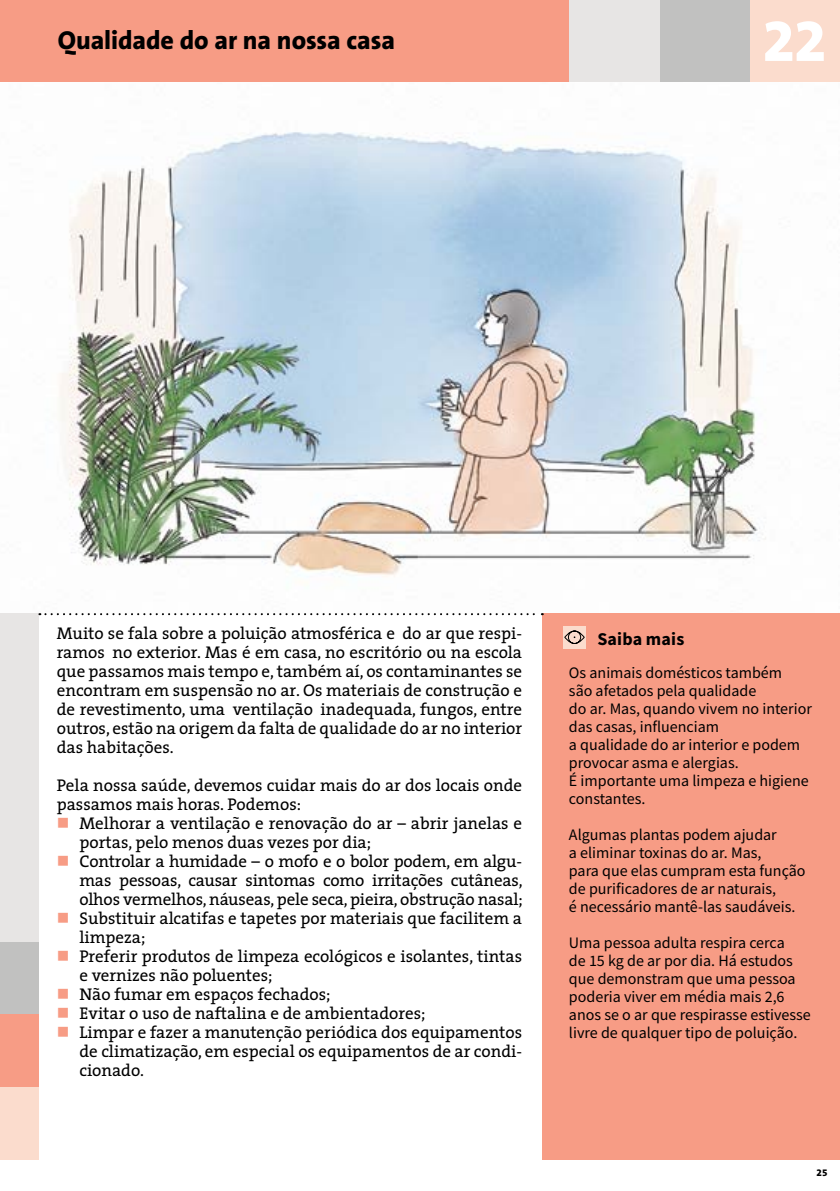
<style>
.page{position:relative;width:840px;height:1191px;background:#fff}
.page>*{position:absolute;margin:0;border:0;box-sizing:border-box;transform-origin:0 0}
.t1{font:800 60px "The Sans B8";color:#fff}
.t2{font:800 26px "The Sans B8";letter-spacing:-.005em;color:#000}
.t3{font:700 18px "Source Sans Pro";letter-spacing:.01em;color:#000}
.t4{font:17px/19px "The Serif";color:#000}
.t5{font:16px/18px "Source Sans Pro";color:#000}
.t6{font:800 10px "The Sans B8";color:#000}
.s1{color:#f79c85}
</style>
<div class="page">
<img style="left:0;top:81px;width:839px;height:496px">
<div style="left:0;top:613px;width:39px;height:329px;background:#e7e5e4"></div>
<div style="left:0;top:942px;width:39px;height:72px;background:#c1c1c0"></div>
<div style="left:0;top:1014px;width:39px;height:73px;background:#f79c85"></div>
<div style="left:0;top:1087px;width:39px;height:72px;background:#fbdccd"></div>
<div style="left:0;top:0;width:839px;height:81px;background:#f79c85"></div>
<div style="left:568px;top:0;width:91px;height:81px;background:#e7e5e4"></div>
<div style="left:659px;top:0;width:91px;height:81px;background:#c1c1c0"></div>
<div style="left:750px;top:0;width:89px;height:81px;background:#fbdccd"></div>
<div style="left:542px;top:613px;width:297px;height:546px;background:#f79c85"></div>
<svg style="left:39px;top:613px;width:503px;height:2px"></svg>
<div style="left:563px;top:626px;width:22px;height:23px;background:#fbdccd"></div>
<svg style="left:564px;top:630px;width:20px;height:14px"></svg>
<h2 class="t2" style="left:58px;top:27px;width:338px">Qualidade do ar na nossa casa</h2>
<h1 class="t1" style="left:762px;top:9px;width:66px">22</h1>
<p class="t4" style="left:57px;top:623px;width:466px;text-align:justify">Muito se fala sobre a poluição atmosférica e do ar que respi‑ ramos no exterior. Mas é em casa, no escritório ou na escola que passamos mais tempo e, também aí, os contaminantes se encontram em suspensão no ar. Os materiais de construção e de revestimento, uma ventilação inadequada, fungos, entre outros, estão na origem da falta de qualidade do ar no interior das habitações.</p>
<p class="t4" style="left:57px;top:775px;width:466px">Pela nossa saúde, devemos cuidar mais do ar dos locais onde passamos mais horas. Podemos:</p>
<p class="t4" style="left:79px;top:813px;width:444px;text-indent:-23px"><span class="s1">■</span> Melhorar a ventilação e renovação do ar – abrir janelas e portas, pelo menos duas vezes por dia;</p>
<p class="t4" style="left:79px;top:851px;width:444px;text-align:justify;text-indent:-23px"><span class="s1">■</span> Controlar a humidade – o mofo e o bolor podem, em algu‑ mas pessoas, causar sintomas como irritações cutâneas, olhos vermelhos, náuseas, pele seca, pieira, obstrução nasal;</p>
<p class="t4" style="left:79px;top:908px;width:444px;text-indent:-23px"><span class="s1">■</span> Substituir alcatifas e tapetes por materiais que facilitem a limpeza;</p>
<p class="t4" style="left:79px;top:946px;width:444px;text-indent:-23px"><span class="s1">■</span> Preferir produtos de limpeza ecológicos e isolantes, tintas e vernizes não poluentes;</p>
<p class="t4" style="left:57px;top:984px;width:275px"><span class="s1">■</span> Não fumar em espaços fechados;</p>
<p class="t4" style="left:57px;top:1003px;width:370px"><span class="s1">■</span> Evitar o uso de naftalina e de ambientadores;</p>
<p class="t4" style="left:79px;top:1022px;width:444px;text-align:justify;text-indent:-23px"><span class="s1">■</span> Limpar e fazer a manutenção periódica dos equipamentos de climatização, em especial os equipamentos de ar condi‑ cionado.</p>
<p class="t3" style="left:597px;top:627px;width:88px">Saiba mais</p>
<p class="t5" style="left:568px;top:663px;width:244px">Os animais domésticos também<br>são afetados pela qualidade<br>do ar. Mas, quando vivem no interior das casas, influenciam<br>a qualidade do ar interior e podem provocar asma e alergias.<br>É importante uma limpeza e higiene constantes.</p>
<p class="t5" style="left:568px;top:825px;width:238px">Algumas plantas podem ajudar<br>a eliminar toxinas do ar. Mas,<br>para que elas cumpram esta função de purificadores de ar naturais,<br>é necessário mantê-‑las saudáveis.</p>
<p class="t5" style="left:568px;top:933px;width:243px">Uma pessoa adulta respira cerca<br>de 15 kg de ar por dia. Há estudos que demonstram que uma pessoa poderia viver em média mais 2,6 anos se o ar que respirasse estivesse livre de qualquer tipo de poluição.</p>
<p class="t6" style="left:816px;top:1167px;width:13px">25</p>
</div>
